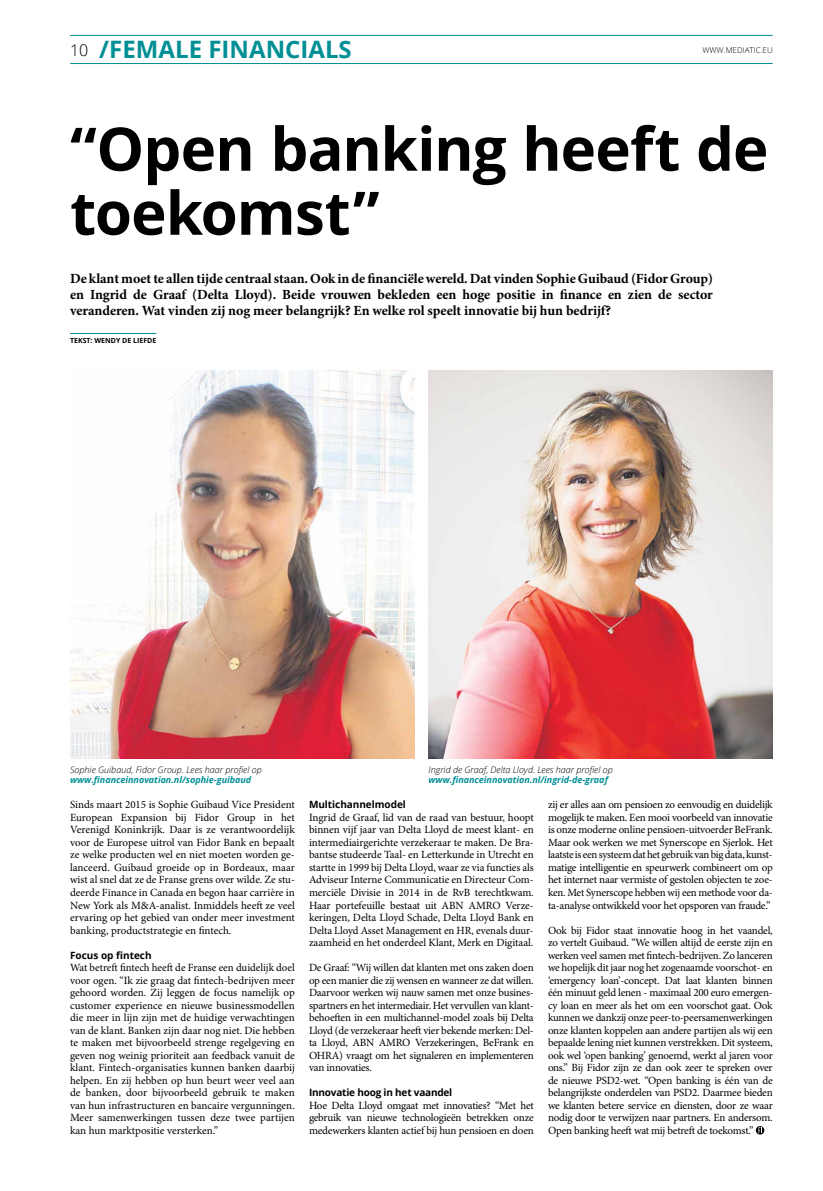
<style>
.page{position:relative;width:823px;height:1191px;background:#fff}
.page>*{position:absolute;margin:0;border:0;box-sizing:border-box;transform-origin:0 0}
.t1{font:700 60px/64px "Open Sans";letter-spacing:-.015em;color:#000}
.t2{font:700 24px "Open Sans";color:#008f95}
.t3{font:700 14px/16px "Minion Pro";letter-spacing:-.005em;color:#000;text-align:justify}
.t4{font:11px/12.5px "Minion Pro";letter-spacing:-.015em;color:#000;text-align:justify}
.t5{font:700 10px "Open Sans";letter-spacing:-.005em;color:#000}
.t6{font:italic 300 9px "Open Sans";color:#000}
.t7{font:italic 700 9px "Open Sans";color:#019096}
.t8{font:300 8px "Open Sans";color:#000}
.t9{font:700 7px "Open Sans";color:#000}
.s1{font-weight:300;font-size:16px;color:#000}
</style>
<div class="page">
<hr style="left:70px;top:35px;width:702px;height:1px;background:#008f95">
<hr style="left:70px;top:63px;width:702px;height:1px;background:#008f95">
<svg style="left:755px;top:1126px;width:8px;height:8px"></svg>
<svg style="left:758px;top:1127px;width:3px;height:6px"></svg>
<img style="left:70px;top:371px;width:344px;height:387px">
<img style="left:428px;top:371px;width:344px;height:387px">
<hr style="left:70px;top:333px;width:86px;height:1px;background:#008f95">
<h2 class="t2" style="left:70px;top:33px;width:283px"><span class="s1">10</span> /FEMALE FINANCIALS</h2>
<p class="t8" style="left:702px;top:45px;width:72px">WWW.MEDIATIC.EU</p>
<h1 class="t1" style="left:70px;top:115px;width:699px">“Open banking heeft de toekomst”</h1>
<p class="t3" style="left:70px;top:271px;width:644px">De klant moet te allen tijde centraal staan. Ook in de financiële wereld. Dat vinden Sophie Guibaud (Fidor Group) en Ingrid de Graaf (Delta Lloyd). Beide vrouwen bekleden een hoge positie in finance en zien de sector veranderen. Wat vinden zij nog meer belangrijk? En welke rol speelt innovatie bij hun bedrijf?</p>
<p class="t9" style="left:70px;top:335px;width:88px">TEKST: WENDY DE LIEFDE</p>
<p class="t6" style="left:70px;top:764px;width:193px">Sophie Guibaud, Fidor Group. Lees haar profiel op</p>
<p class="t7" style="left:70px;top:774px;width:183px">www.financeinnovation.nl/sophie-guibaud</p>
<p class="t4" style="left:70px;top:799px;width:226px">Sinds maart 2015 is Sophie Guibaud Vice President European Expansion bij Fidor Group in het Verenigd Koninkrijk. Daar is ze verantwoordelijk voor de Europese uitrol van Fidor Bank en bepaalt ze welke producten wel en niet moeten worden ge&shy;lanceerd. Guibaud groeide op in Bordeaux, maar wist al snel dat ze de Franse grens over wilde. Ze stu&shy;deerde Finance in Canada en begon haar carrière in New York als M&amp;A-analist. Inmiddels heeft ze veel ervaring op het gebied van onder meer investment banking, productstrategie en fintech.</p>
<p class="t5" style="left:70px;top:947px;width:83px">Focus op fintech</p>
<p class="t4" style="left:70px;top:961px;width:226px">Wat betreft fintech heeft de Franse een duidelijk doel voor ogen. “Ik zie graag dat fintech-bedrijven meer gehoord worden. Zij leggen de focus namelijk op customer experience en nieuwe businessmodellen die meer in lijn zijn met de huidige verwachtingen van de klant. Banken zijn daar nog niet. Die hebben te maken met bijvoorbeeld strenge regelgeving en geven nog weinig prioriteit aan feedback vanuit de klant. Fintech-organisaties kunnen banken daarbij helpen. En zij hebben op hun beurt weer veel aan de banken, door bijvoorbeeld gebruik te maken van hun infrastructuren en bancaire vergunningen.<br>Meer samenwerkingen tussen deze twee partijen kan hun marktpositie versterken.”</p>
<p class="t6" style="left:428px;top:764px;width:186px">Ingrid de Graaf, Delta Lloyd. Lees haar profiel op</p>
<p class="t7" style="left:428px;top:774px;width:181px">www.financeinnovation.nl/ingrid-de-graaf</p>
<p class="t5" style="left:309px;top:797px;width:98px">Multichannelmodel</p>
<p class="t4" style="left:309px;top:811px;width:226px">Ingrid de Graaf, lid van de raad van bestuur, hoopt binnen vijf jaar van Delta Lloyd de meest klant- en intermediairgerichte verzekeraar te maken. De Bra&shy;bantse studeerde Taal- en Letterkunde in Utrecht en startte in 1999 bij Delta Lloyd, waar ze via functies als Adviseur Interne Communicatie en Directeur Com&shy;merciële Divisie in 2014 in de RvB terechtkwam.<br>Haar portefeuille bestaat uit ABN AMRO Verze&shy;keringen, Delta Lloyd Schade, Delta Lloyd Bank en Delta Lloyd Asset Management en HR, evenals duur&shy;zaamheid en het onderdeel Klant, Merk en Digitaal.</p>
<p class="t4" style="left:309px;top:961px;width:226px">De Graaf: “Wij willen dat klanten met ons zaken doen op een manier die zij wensen en wanneer ze dat willen.<br>Daarvoor werken wij nauw samen met onze busines&shy;spartners en het intermediair. Het vervullen van klant&shy;behoeften in een multichannel-model zoals bij Delta Lloyd (de verzekeraar heeft vier bekende merken: Del&shy;ta Lloyd, ABN AMRO Verzekeringen, BeFrank en OHRA) vraagt om het signaleren en implementeren van innovaties.</p>
<p class="t5" style="left:309px;top:1085px;width:145px">Innovatie hoog in het vaandel</p>
<p class="t4" style="left:309px;top:1099px;width:226px">Hoe Delta Lloyd omgaat met innovaties? “Met het gebruik van nieuwe technologieën betrekken onze medewerkers klanten actief bij hun pensioen en doen</p>
<p class="t4" style="left:547px;top:799px;width:226px">zij er alles aan om pensioen zo eenvoudig en duidelijk mogelijk te maken. Een mooi voorbeeld van innovatie is onze moderne online pensioen-uitvoerder BeFrank.<br>Maar ook werken we met Synerscope en Sjerlok. Het laatste is een systeem dat het gebruik van big data, kunst&shy;matige intelligentie en speurwerk combineert om op het internet naar vermiste of gestolen objecten te zoe&shy;ken. Met Synerscope hebben wij een methode voor da&shy;ta-analyse ontwikkeld voor het opsporen van fraude.”</p>
<p class="t4" style="left:547px;top:924px;width:226px">Ook bij Fidor staat innovatie hoog in het vaandel, zo vertelt Guibaud. “We willen altijd de eerste zijn en werken veel samen met fintech-bedrijven. Zo lanceren we hopelijk dit jaar nog het zogenaamde voorschot- en ‘emergency loan’-concept. Dat laat klanten binnen één minuut geld lenen - maximaal 200 euro emergen&shy;cy loan en meer als het om een voorschot gaat. Ook kunnen we dankzij onze peer-to-peersamenwerkingen onze klanten koppelen aan andere partijen als wij een bepaalde lening niet kunnen verstrekken. Dit systeem, ook wel ‘open banking’ genoemd, werkt al jaren voor ons.” Bij Fidor zijn ze dan ook zeer te spreken over de nieuwe PSD2-wet. “Open banking is één van de belangrijkste onderdelen van PSD2. Daarmee bieden we klanten betere service en diensten, door ze waar nodig door te verwijzen naar partners. En andersom.<br>Open banking heeft wat mij betreft de toekomst.”</p>
</div>
